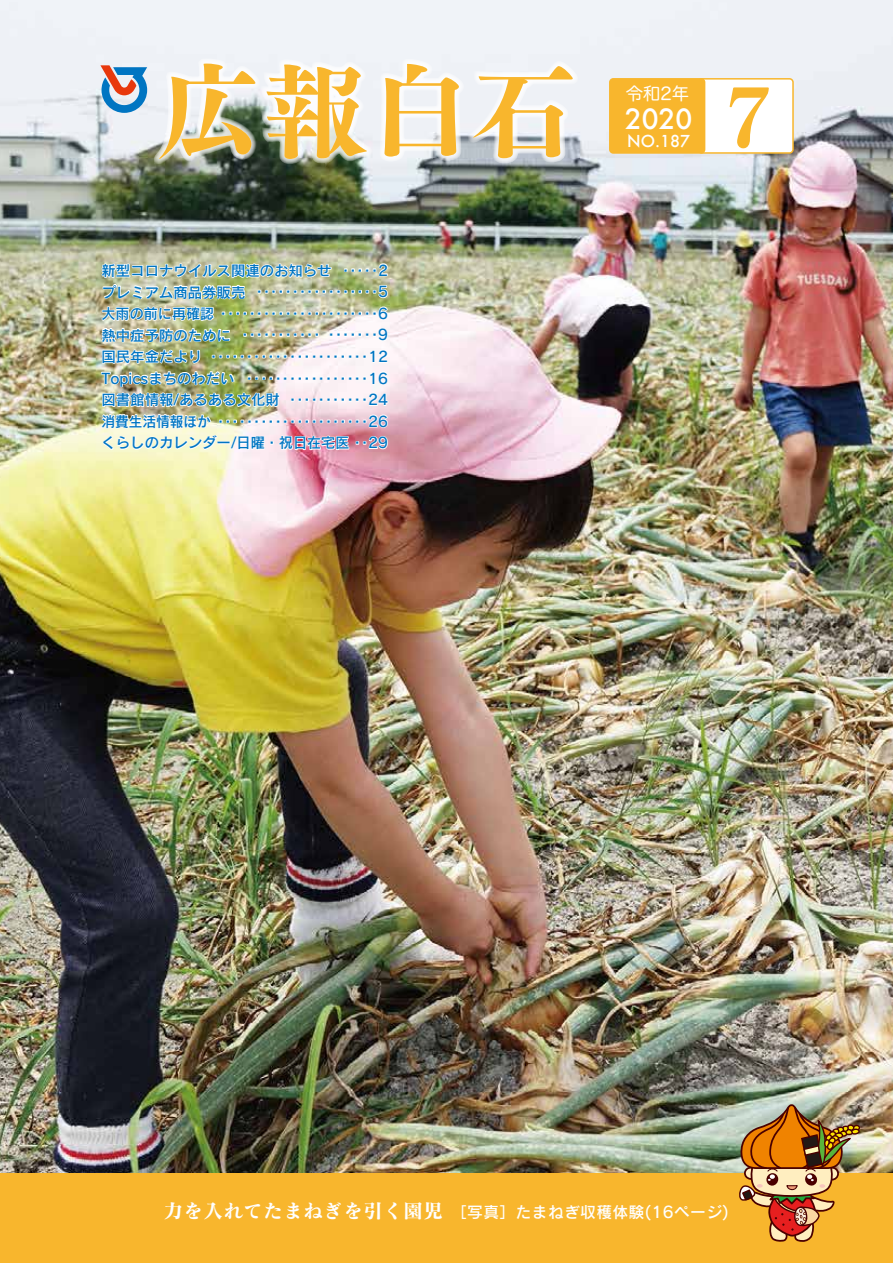
<style>
.page{position:relative;width:893px;height:1263px;background:#fff}
.page>*{position:absolute;margin:0;border:0;box-sizing:border-box;transform-origin:0 0}
.t1{font:105px "Tsuku BMD Min Std E";color:#f8b62d}
.t2{font:80.55px "Tsuku BMD Min Std E";color:#f8b62d}
.t3{font:500 27.3px "Futura";color:#fff}
.t4{font:17.4px "Hira Maru Pro N W4";color:#fff}
.t5{font:500 16.05px "Futura";color:#fff}
.t6{font:15.75px "Rodin Pro DB";letter-spacing:.025em;color:#fff}
.t7{font:14.4px/21.3px "Rodin Pro DB";color:#0075c2}
.t8{font:14.4px "Rodin Pro DB";color:#0075c2;scale:.95 1}
.s1{font-family:"Matisse Pro B";font-size:19.5px}
</style>
<div class="page">
<img style="left:0;top:0;width:893px;height:1173px">
<div style="left:698px;top:79px;width:95px;height:74px;background:#fff;border-radius:4px"></div>
<div style="left:697px;top:78px;width:97px;height:76px;border:2px solid #f8b62d;border-radius:4px"></div>
<div style="left:610px;top:79px;width:95px;height:74px;background:#f8b62d;border-radius:4px"></div>
<div style="left:609px;top:78px;width:96px;height:76px;border:2px solid #f8b62d;border-radius:4px"></div>
<img style="left:100px;top:259px;width:289px;height:196px">
<div style="left:0;top:1173px;width:893px;height:90px;background:#f8b62d"></div>
<img style="left:738px;top:1104px;width:122px;height:138px">
<svg style="left:100px;top:54px;width:483px;height:127px"></svg>
<h1 class="t1" style="left:157px;top:17px;width:422px">広報白石</h1>
<p class="t7" style="left:252px;top:259px;width:137px;text-align:right">・・・・・2<br>・・・・・・・・・・・・・・・・・5</p>
<p class="t7" style="left:101px;top:324px;width:288px">熱中症予防のために<br>国民年金だより・・・・・・・・・・・・・・・・・・・・・・12</p>
<p class="t7" style="left:101px;top:259px;width:288px">新型コロナウイルス関連のお知らせ<br>プレミアム商品券販売<br>大雨の前に再確認・・・・・・・・・・・・・・・・・・・・・・6</p>
<p class="t7" style="left:238px;top:324px;width:152px">・・・・・・・・・・・・・・・・・・9</p>
<p class="t7" style="left:101px;top:367px;width:135px">Topicsまちのわだい</p>
<p class="t8" style="left:101px;top:412px;width:303px">消費生活情報ほか・・・・・・・・・・・・・・・・・・・・・26</p>
<p class="t7" style="left:242px;top:367px;width:147px">・・・・・・・・・・・・・・・・・16</p>
<p class="t7" style="left:101px;top:388px;width:288px">図書館情報/あるある文化財・・・・・・・・・・・24</p>
<p class="t7" style="left:101px;top:432px;width:288px">くらしのカレンダー/日曜・祝日在宅医・・29</p>
<p class="t4" style="left:626px;top:78px;width:65px">令和2年</p>
<h3 class="t3" style="left:625px;top:100px;width:69px">2020</h3>
<p class="t5" style="left:627px;top:130px;width:64px">NO.187</p>
<h2 class="t2" style="left:726px;top:45px;width:47px">7</h2>
<p class="t6" style="left:163px;top:1202px;width:567px"><span class="s1">力を入れてたまねぎを引く園児</span> ［写真］たまねぎ収穫体験(16ページ)</p>
</div>
